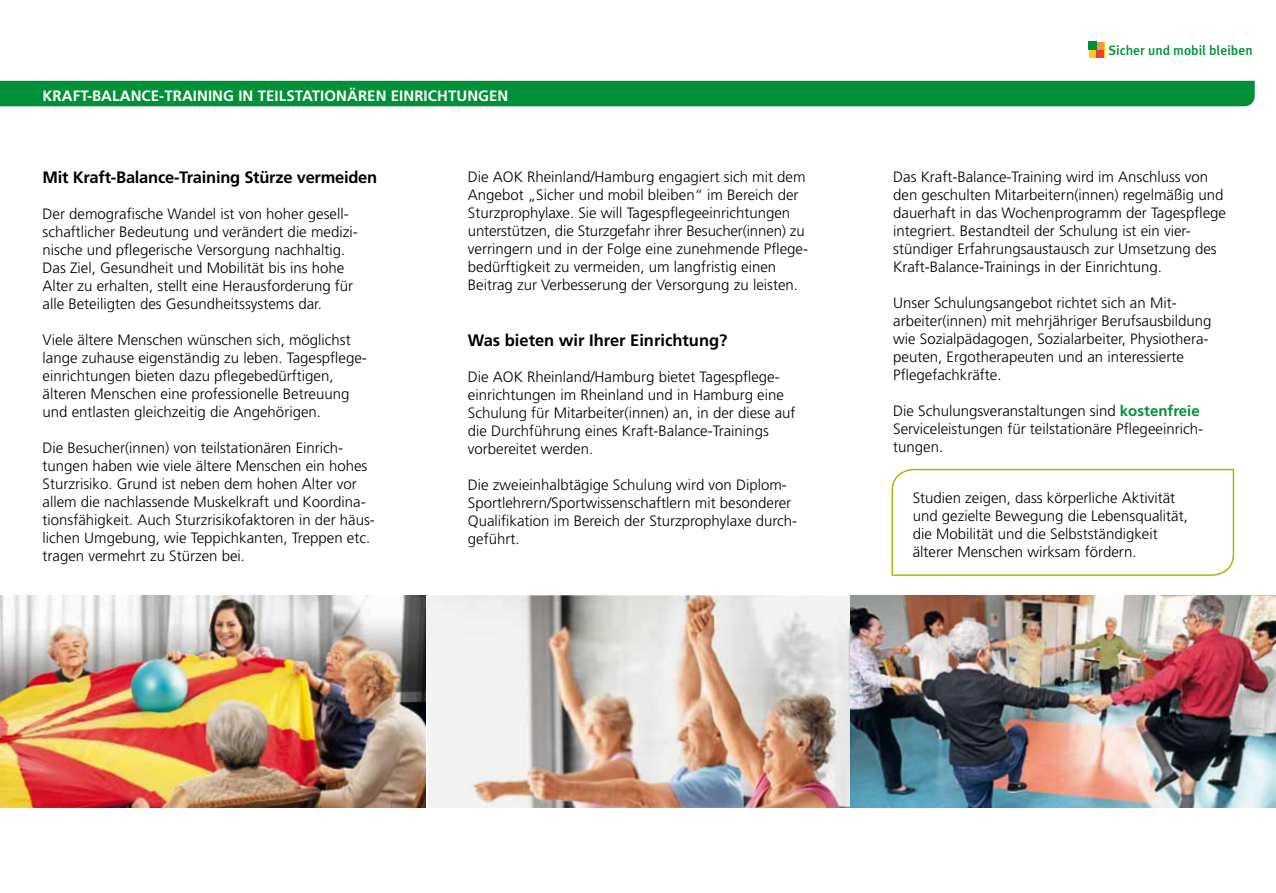
<style>
.page{position:relative;width:1276px;height:893px;background:#fff}
.page>*{position:absolute;margin:0;border:0;box-sizing:border-box;transform-origin:0 0}
.t1{font:700 16.5px "Frutiger";letter-spacing:-.015em;color:#000}
.t2{font:300 15px/18px "Frutiger";color:#000}
.t3{font:700 15px "Frutiger";letter-spacing:.005em;color:#fff}
.t4{font:500 13.65px "Meta Plus";color:#009037}
.s1{font-weight:700;color:#009037}
</style>
<div class="page">
<div style="left:0;top:81px;width:1254px;height:25px;background:#009037"></div>
<div style="left:1089px;top:42px;width:15px;height:16px;background:#fecc00"></div>
<div style="left:1096px;top:42px;width:8px;height:8px;background:#f2963f"></div>
<div style="left:1096px;top:50px;width:8px;height:8px;background:#e64432"></div>
<div style="left:1088px;top:42px;width:8px;height:8px;background:#009037"></div>
<img style="left:0;top:595px;width:1276px;height:213px">
<svg style="left:891px;top:468px;width:344px;height:108px"></svg>
<p class="t3" style="left:43px;top:87px;width:20px">Kraft</p>
<p class="t3" style="left:87px;top:87px;width:25px">-Balance</p>
<p class="t3" style="left:159px;top:87px;width:23px">-Training</p>
<p class="t3" style="left:238px;top:87px;width:29px">in teilstation</p>
<p class="t3" style="left:347px;top:87px;width:21px">ären</p>
<p class="t3" style="left:391px;top:87px;width:19px">Einrichtungen</p>
<p class="t1" style="left:43px;top:167px;width:336px">Mit Kraft-Balance-Training Stürze vermeiden</p>
<p class="t2" style="left:43px;top:205px;width:317px">Der demografische Wandel ist von hoher gesell&shy;schaftlicher Bedeutung und verändert die medizi&shy;nische und pflegerische Versorgung nachhaltig.<br>Das Ziel, Gesundheit und Mobilität bis ins hohe Alter zu erhalten, stellt eine Herausforderung für alle Beteiligten des Gesundheitssystems dar.</p>
<p class="t2" style="left:43px;top:331px;width:326px">Viele ältere Menschen wünschen sich, möglichst lange zuhause eigenständig zu leben. Tagespflege&shy;einrichtungen bieten dazu pflegebedürftigen, älteren Menschen eine professionelle Betreuung und entlasten gleichzeitig die Angehörigen.</p>
<p class="t2" style="left:43px;top:439px;width:334px">Die Besucher(innen) von teilstationären Einrich&shy;tungen haben wie viele ältere Menschen ein hohes Sturzrisiko. Grund ist neben dem hohen Alter vor allem die nachlassende Muskelkraft und Koordina&shy;tionsfähigkeit. Auch Sturzrisikofaktoren in der häus&shy;lichen Umgebung, wie Teppichkanten, Treppen etc. tragen vermehrt zu Stürzen bei.</p>
<p class="t2" style="left:468px;top:168px;width:342px">Die AOK Rheinland/Hamburg engagiert sich mit dem Angebot „Sicher und mobil bleiben“ im Bereich der Sturzprophylaxe. Sie will Tagespflegeeinrichtungen unterstützen, die Sturzgefahr ihrer Besucher(innen) zu verringern und in der Folge eine zunehmende Pflege&shy;bedürftigkeit zu vermeiden, um langfristig einen Beitrag zur Verbesserung der Versorgung zu leisten.</p>
<p class="t1" style="left:468px;top:330px;width:261px">Was bieten wir Ihrer Einrichtung?</p>
<p class="t2" style="left:468px;top:367px;width:329px">Die AOK Rheinland/Hamburg bietet Tagespflege&shy;einrichtungen im Rheinland und in Hamburg eine Schulung für Mitarbeiter(innen) an, in der diese auf die Durchführung eines Kraft-Balance-Trainings vorbereitet werden.</p>
<p class="t2" style="left:468px;top:475px;width:331px">Die zweieinhalbtägige Schulung wird von Diplom-Sportlehrern/Sportwissenschaftlern mit besonderer Qualifikation im Bereich der Sturzprophylaxe durch&shy;geführt.</p>
<p class="t4" style="left:1108px;top:43px;width:146px">Sicher und mobil bleiben</p>
<p class="t2" style="left:893px;top:168px;width:334px">Das Kraft-Balance-Training wird im Anschluss von den geschulten Mitarbeitern(innen) regelmäßig und dauerhaft in das Wochenprogramm der Tagespflege integriert. Bestandteil der Schulung ist ein vier&shy;stündiger Erfahrungsaustausch zur Umsetzung des Kraft-Balance-Trainings in der Einrichtung.</p>
<p class="t2" style="left:893px;top:294px;width:320px">Unser Schulungsangebot richtet sich an Mit&shy;arbeiter(innen) mit mehrjähriger Berufsausbildung wie Sozialpädagogen, Sozialarbeiter, Physiothera&shy;peuten, Ergotherapeuten und an interessierte Pflegefachkräfte.</p>
<p class="t2" style="left:893px;top:402px;width:311px">Die Schulungsveranstaltungen sind <span class="s1">kostenfreie<br></span>Serviceleistungen für teilstationäre Pflegeeinrich&shy;tungen.</p>
<p class="t2" style="left:912px;top:488px;width:277px">Studien zeigen, dass körperliche Aktivität und gezielte Bewegung die Lebensqualität, die Mobilität und die Selbstständigkeit älterer Menschen wirksam fördern.</p>
</div>
